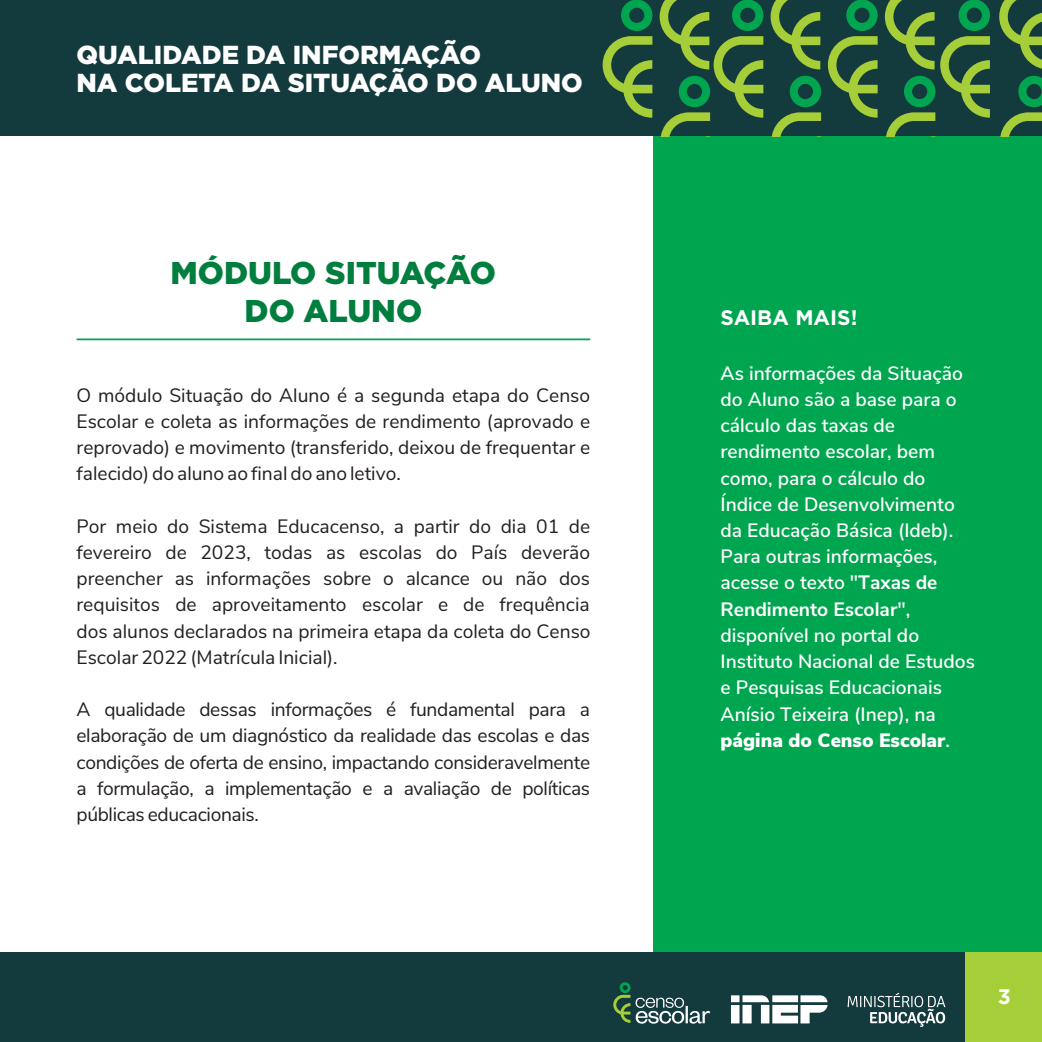
<style>
.page{position:relative;width:1042px;height:1042px;background:#fff}
.page>*{position:absolute;margin:0;border:0;box-sizing:border-box;transform-origin:0 0}
.t1{font:900 31.5px/37.8px "Gotham";color:#007e3d;text-align:center}
.t2{font:900 26.07px/28.3px "Gotham";color:#fff}
.t3{font:700 21px "Gotham";color:#fff}
.t4{font:19.25px/26.2px "Nunito Sans";color:#231f20;text-align:justify}
.t5{font:600 19.25px/26.2px "Nunito Sans";color:#fff}
.s1{font-weight:700}
.s2{font-weight:900}
</style>
<div class="page">
<div style="left:654px;top:136px;width:388px;height:816px;background:#00a54f"></div>
<div style="left:0;top:0;width:1042px;height:136px;background:#133a3d"></div>
<div style="left:0;top:952px;width:1042px;height:90px;background:#133a3d"></div>
<svg style="left:999px;top:0;width:43px;height:69px"></svg>
<svg style="left:1000px;top:76px;width:42px;height:60px"></svg>
<svg style="left:770px;top:0;width:50px;height:69px"></svg>
<svg style="left:828px;top:0;width:50px;height:118px"></svg>
<svg style="left:602px;top:0;width:50px;height:118px"></svg>
<svg style="left:885px;top:0;width:105px;height:136px"></svg>
<svg style="left:772px;top:76px;width:49px;height:60px"></svg>
<svg style="left:659px;top:0;width:104px;height:136px"></svg>
<hr style="left:77px;top:338px;width:513px;height:2px;background:#00a54f">
<div style="left:965px;top:952px;width:77px;height:90px;background:#a6ce39"></div>
<svg style="left:847px;top:993px;width:98px;height:34px"></svg>
<svg style="left:731px;top:995px;width:96px;height:28px"></svg>
<svg style="left:613px;top:982px;width:97px;height:41px"></svg>
<h2 class="t2" style="left:77px;top:42px;width:508px">QUALIDADE DA INFORMAÇÃO<br>NA COLETA DA SITUAÇÃO DO ALUNO</h2>
<h1 class="t1" style="left:171px;top:255px;width:327px">MÓDULO SITUAÇÃO<br>DO ALUNO</h1>
<p class="t4" style="left:77px;top:382px;width:515px">O módulo Situação do Aluno é a segunda etapa do Censo Escolar e coleta as informações de rendimento (aprovado e reprovado) e movimento (transferido, deixou de frequentar e falecido) do aluno ao final do ano letivo.</p>
<p class="t4" style="left:77px;top:513px;width:516px">Por meio do Sistema Educacenso, a partir do dia 01 de fevereiro de 2023, todas as escolas do País deverão preencher as informações sobre o alcance ou não dos requisitos de aproveitamento escolar e de frequência dos alunos declarados na primeira etapa da coleta do Censo Escolar 2022 (Matrícula Inicial).</p>
<p class="t4" style="left:76px;top:697px;width:515px">A qualidade dessas informações é fundamental para a elaboração de um diagnóstico da realidade das escolas e das condições de oferta de ensino, impactando consideravelmente a formulação, a implementação e a avaliação de políticas públicas educacionais.</p>
<p class="t3" style="left:720px;top:308px;width:138px">SAIBA MAIS!</p>
<p class="t5" style="left:720px;top:360px;width:256px">As informações da Situação do Aluno são a base para o cálculo das taxas de rendimento escolar, bem como, para o cálculo do<br>Índice de Desenvolvimento da Educação Básica (Ideb).<br>Para outras informações, acesse o texto "<span class="s1">Taxas de<br>Rendimento Escolar</span>", disponível no portal do<br>Instituto Nacional de Estudos e Pesquisas Educacionais<br>Anísio Teixeira (Inep), na <span class="s2">página do Censo Escolar</span>.</p>
<p class="t3" style="left:998px;top:987px;width:15px">3</p>
</div>
